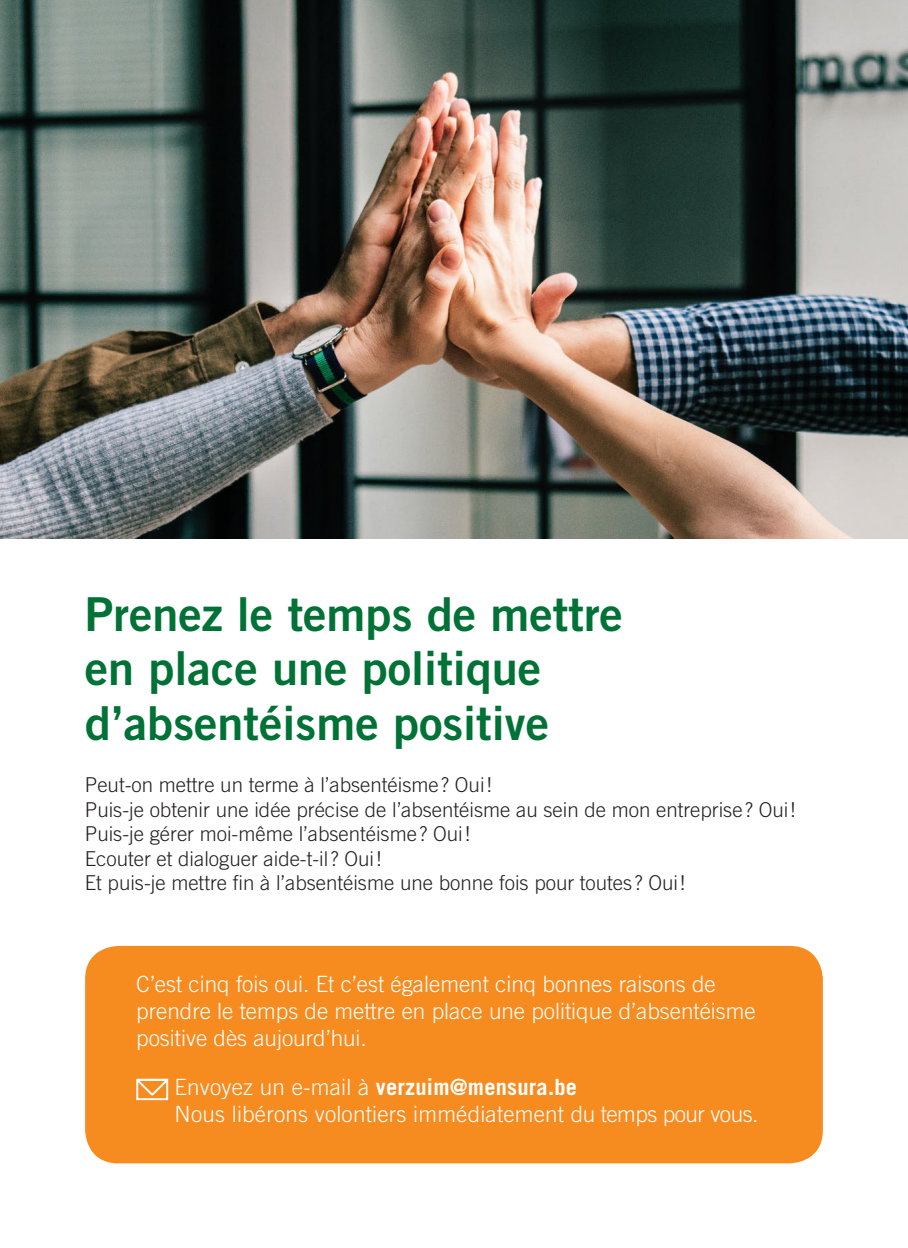
<style>
.page{position:relative;width:908px;height:1248px;background:#fff}
.page>*{position:absolute;margin:0;border:0;box-sizing:border-box;transform-origin:0 0}
.t1{font:46.8px/54.6px "Trade Gothic LT Std Bd 2";color:#007236}
.t2{font:300 22.4px/26.8px "Trade Gothic LT Std";color:#fff}
.t3{font:300 20.4px/24.6px "Trade Gothic LT Std";color:#231f20}
.s1{font-weight:700}
</style>
<div class="page">
<div style="left:85px;top:945px;width:737px;height:218px;background:#f68b1f;border-radius:33px"></div>
<div style="left:136px;top:1078px;width:32px;height:22px;border:2px solid #fff"></div>
<svg style="left:136px;top:1078px;width:33px;height:19px"></svg>
<img style="left:0;top:0;width:907px;height:539px">
<h1 class="t1" style="left:85px;top:585px;width:539px">Prenez le temps de mettre en place une politique d’absentéisme positive</h1>
<p class="t3" style="left:85px;top:772px;width:711px">Peut-on mettre un terme à l’absentéisme? Oui !<br>Puis-je obtenir une idée précise de l’absentéisme au sein de mon entreprise? Oui !<br>Puis-je gérer moi-même l’absentéisme? Oui !<br>Ecouter et dialoguer aide-t-il? Oui !<br>Et puis-je mettre fin à l’absentéisme une bonne fois pour toutes ? Oui !</p>
<p class="t2" style="left:136px;top:970px;width:620px">C’est cinq fois oui. Et c’est également cinq bonnes raisons de prendre le temps de mettre en place une politique d’absentéisme positive dès aujourd’hui.</p>
<p class="t2" style="left:174px;top:1073px;width:585px">Envoyez un e-mail à <span class="s1">verzuim@mensura.be<br></span>Nous libérons volontiers immédiatement du temps pour vous.</p>
</div>
